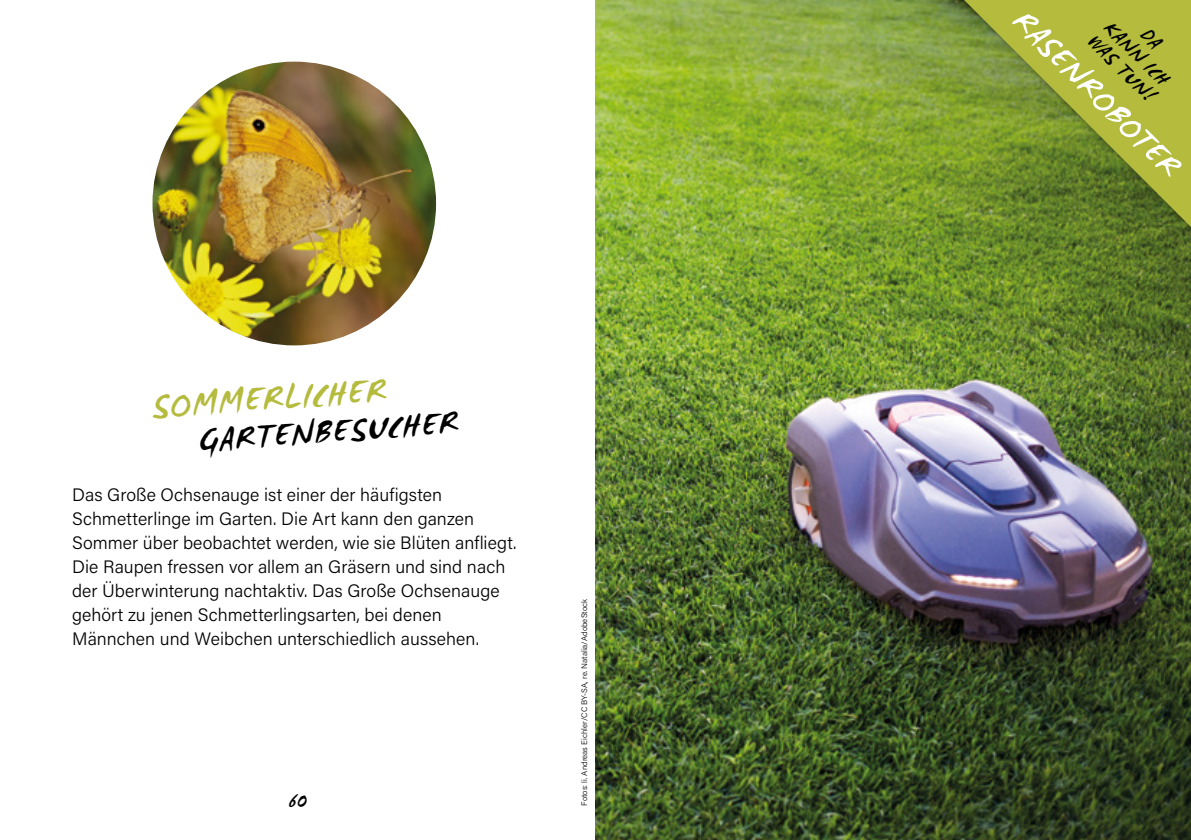
<style>
.page{position:relative;width:1191px;height:840px;background:#fff}
.page>*{position:absolute;margin:0;border:0;box-sizing:border-box;transform-origin:0 0}
.t1{font:38px "WC Mano Negra Bta";color:#b4bb3d}
.t2{font:36px "WC Mano Negra Bta";color:#000}
.t3{font:36px "WC Mano Negra Bta";color:#fff}
.t4{font:22px/21px "WC Mano Negra Bta";color:#000;text-align:center}
.t5{font:300 18px/24px "Acumin Pro";letter-spacing:.005em;color:#000}
.t6{font:18px "WC Mano Negra Bta";color:#000}
.t7{font:300 8px "Acumin Pro";color:#000}
</style>
<div class="page">
<img style="left:595px;top:0;width:596px;height:839px">
<div style="left:930px;top:0;width:261px;height:261px;background:#000;opacity:.3"></div>
<svg style="left:964px;top:0;width:227px;height:227px;background:#8fa135"></svg>
<img style="left:152px;top:62px;width:284px;height:283px;border-radius:142px">
<h1 class="t1" style="left:148px;top:383px;width:237px;rotate:-4deg">SOMMERLICHER</h1>
<h2 class="t2" style="left:197px;top:418px;width:260px;rotate:-4deg">GARTENBESUCHER</h2>
<p class="t5" style="left:72px;top:482px;width:446px">Das Große Ochsenauge ist einer der häufigsten Schmetterlinge im Garten. Die Art kann den ganzen Sommer über beobachtet werden, wie sie Blüten anfliegt.<br>Die Raupen fressen vor allem an Gräsern und sind nach der Überwinterung nachtaktiv. Das Große Ochsenauge gehört zu jenen Schmetterlingsarten, bei denen Männchen und Weibchen unterschiedlich aussehen.</p>
<p class="t6" style="left:288px;top:789px;width:23px">60</p>
<p class="t7" style="left:579px;top:805px;width:208px;rotate:-90deg">Fotos: li. Andreas Eichler/CC BY-SA, re. Natalia/AdobeStock</p>
<h2 class="t3" style="left:1033px;top:-1px;width:222px;rotate:45deg">RASENROBOTER</h2>
<p class="t4" style="left:1127px;top:1px;width:87px;rotate:45deg">DA<br>KANN ICH<br>WAS TUN!</p>
</div>
